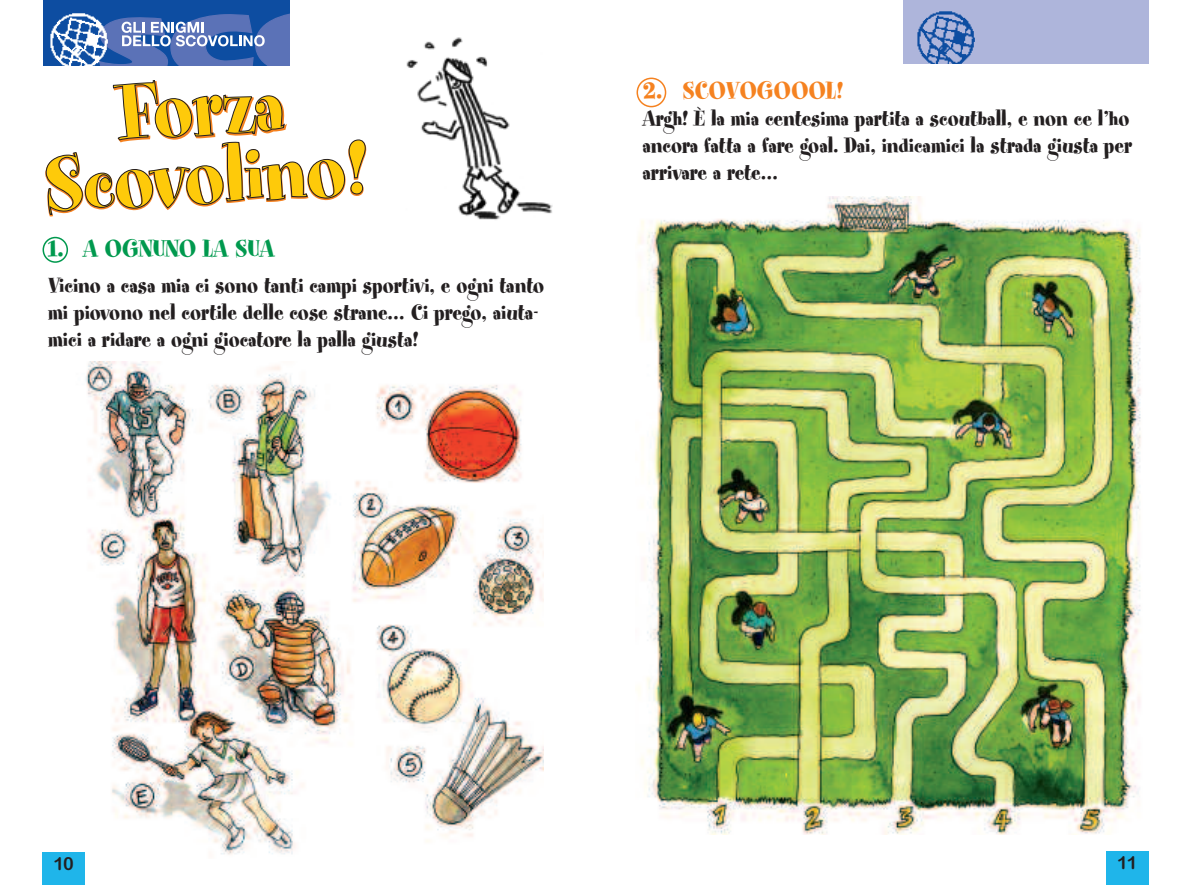
<style>
.page{position:relative;width:1191px;height:885px;background:#fff}
.page>*{position:absolute;margin:0;border:0;box-sizing:border-box;transform-origin:0 0}
.t1{font:27px "Spumoni LP";color:#00994e}
.t2{font:27px "Spumoni LP";color:#f58220}
.t3{font:24px/27px "Spumoni LP";color:#231f20}
.t4{font:18px "Arial Rounded MT Bold";color:#231f20}
.s1{font-size:30px}
</style>
<div class="page">
<img style="left:85px;top:361px;width:458px;height:494px">
<svg style="left:45px;top:80px;width:322px;height:137px"></svg>
<div style="left:350px;top:182px;width:13px;height:12px;border:1px solid #231f20;border-radius:50%"></div>
<svg style="left:43px;top:237px;width:25px;height:26px"></svg>
<div style="left:1106px;top:850px;width:42px;height:34px;background:#1fb5ea"></div>
<div style="left:43px;top:852px;width:42px;height:32px;background:#1fb5ea"></div>
<div style="left:43px;top:0;width:246px;height:66px;background:#0d4da1"></div>
<img style="left:50px;top:13px;width:48px;height:53px">
<svg style="left:98px;top:14px;width:191px;height:52px"></svg>
<div style="left:902px;top:0;width:246px;height:64px;background:#aeb5db"></div>
<img style="left:917px;top:11px;width:58px;height:53px">
<svg style="left:636px;top:78px;width:30px;height:29px"></svg>
<img style="left:406px;top:37px;width:147px;height:183px">
<img style="left:638px;top:196px;width:503px;height:638px">
<p class="t1" style="left:48px;top:239px;width:228px"><span class="s1">1.</span> A OGNUNO LA SUA</p>
<p class="t3" style="left:48px;top:275px;width:497px">Vicino a casa mia ci sono tanti campi sportivi, e ogni tanto mi piovono nel cortile delle cose strane… Ci prego, aiuta&shy;mici a ridare a ogni giocatore la palla giusta!</p>
<p class="t2" style="left:642px;top:81px;width:202px"><span class="s1">2.</span> SCOVOGOOOL!</p>
<p class="t3" style="left:642px;top:108px;width:491px;text-align:justify">Argh! È la mia centesima partita a scoutball, e non ce l’ho ancora fatta a fare goal. Dai, indicamici la strada giusta per arrivare a rete…</p>
<p class="t4" style="left:54px;top:852px;width:22px">10</p>
<p class="t4" style="left:1117px;top:851px;width:22px">11</p>
</div>
